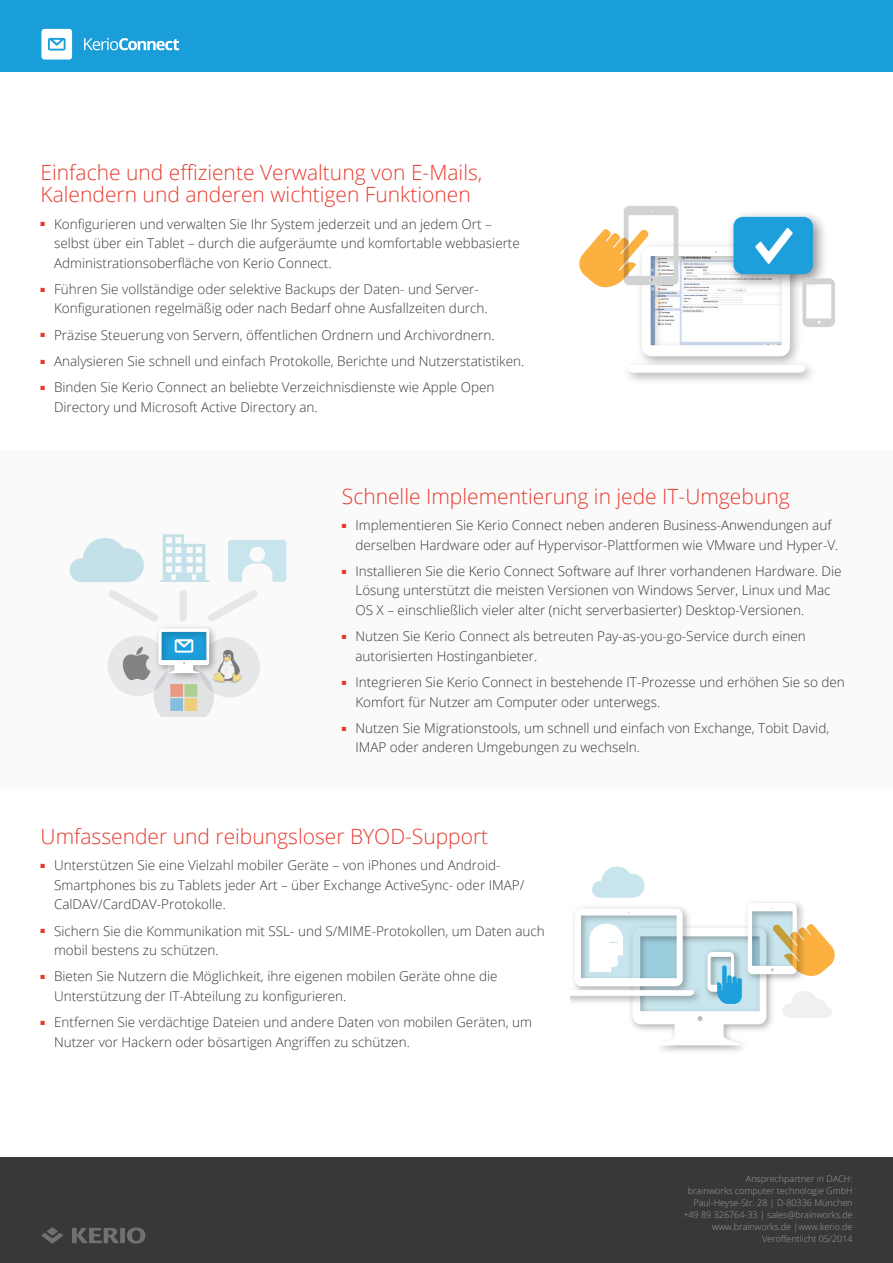
<style>
.page{position:relative;width:893px;height:1263px;background:#fff}
.page>*{position:absolute;margin:0;border:0;box-sizing:border-box;transform-origin:0 0}
.t1{font:300 21px/22.5px "Open Sans";color:#e73a2e}
.t2{font:300 13.5px/19.5px "Open Sans";color:#373837}
.Caption_2{font:300 9px "Open Sans";color:#a09ea0}
</style>
<div class="page">
<div style="left:0;top:1157px;width:893px;height:106px;background:#373837"></div>
<svg style="left:41px;top:1227px;width:22px;height:17px"></svg>
<svg style="left:72px;top:1228px;width:47px;height:15px"></svg>
<div style="left:120px;top:1228px;width:5px;height:15px;background:#717074"></div>
<svg style="left:127px;top:1227px;width:18px;height:16px"></svg>
<div style="left:0;top:0;width:893px;height:71px;background:#199eda"></div>
<div style="left:41px;top:29px;width:31px;height:31px;background:#fff;border-radius:3px"></div>
<svg style="left:84px;top:38px;width:95px;height:12px"></svg>
<svg style="left:48px;top:38px;width:18px;height:13px"></svg>
<div style="left:0;top:450px;width:893px;height:340px;background:#fafafa"></div>
<svg style="left:579px;top:206px;width:256px;height:167px"></svg>
<svg style="left:70px;top:534px;width:216px;height:182px"></svg>
<div style="left:179px;top:594px;width:8px;height:24px;background:#e6e7e9"></div>
<svg style="left:571px;top:866px;width:264px;height:179px"></svg>
<h3 class="t1" style="left:41px;top:160px;width:443px">Einfache und effiziente Verwaltung von E-Mails,<br>Kalendern und anderen wichtigen Funktionen</h3>
<p class="t2" style="left:54px;top:214px;width:467px;text-indent:-14px"><sup>■</sup> Konfigurieren und verwalten Sie Ihr System jederzeit und an jedem Ort – selbst über ein Tablet – durch die aufgeräumte und komfortable webbasierte<br>Administrationsoberfläche von Kerio Connect.</p>
<p class="t2" style="left:54px;top:279px;width:435px;text-indent:-14px"><sup>■</sup> Führen Sie vollständige oder selektive Backups der Daten- und Server-<br>Konfigurationen regelmäßig oder nach Bedarf ohne Ausfallzeiten durch.</p>
<p class="t2" style="left:41px;top:325px;width:455px"><sup>■</sup> Präzise Steuerung von Servern, öffentlichen Ordnern und Archivordnern.</p>
<p class="t2" style="left:41px;top:351px;width:485px"><sup>■</sup> Analysieren Sie schnell und einfach Protokolle, Berichte und Nutzerstatistiken.</p>
<p class="t2" style="left:54px;top:377px;width:442px;text-indent:-14px"><sup>■</sup> Binden Sie Kerio Connect an beliebte Verzeichnisdienste wie Apple Open<br>Directory und Microsoft Active Directory an.</p>
<h3 class="t1" style="left:342px;top:484px;width:449px">Schnelle Implementierung in jede IT-Umgebung</h3>
<p class="t2" style="left:355px;top:515px;width:484px;text-indent:-14px"><sup>■</sup> Implementieren Sie Kerio Connect neben anderen Business-Anwendungen auf derselben Hardware oder auf Hypervisor-Plattformen wie VMware und Hyper-V.</p>
<p class="t2" style="left:355px;top:561px;width:488px;text-indent:-14px"><sup>■</sup> Installieren Sie die Kerio Connect Software auf Ihrer vorhandenen Hardware. Die<br>Lösung unterstützt die meisten Versionen von Windows Server, Linux und Mac<br>OS X – einschließlich vieler alter (nicht serverbasierter) Desktop-Versionen.</p>
<p class="t2" style="left:355px;top:626px;width:452px;text-indent:-14px"><sup>■</sup> Nutzen Sie Kerio Connect als betreuten Pay-as-you-go-Service durch einen autorisierten Hostinganbieter.</p>
<p class="t2" style="left:355px;top:672px;width:491px;text-indent:-14px"><sup>■</sup> Integrieren Sie Kerio Connect in bestehende IT-Prozesse und erhöhen Sie so den<br>Komfort für Nutzer am Computer oder unterwegs.</p>
<p class="t2" style="left:355px;top:718px;width:475px;text-indent:-14px"><sup>■</sup> Nutzen Sie Migrationstools, um schnell und einfach von Exchange, Tobit David,<br>IMAP oder anderen Umgebungen zu wechseln.</p>
<h3 class="t1" style="left:41px;top:825px;width:449px">Umfassender und reibungsloser BYOD-Support</h3>
<p class="t2" style="left:54px;top:855px;width:472px;text-indent:-14px"><sup>■</sup> Unterstützen Sie eine Vielzahl mobiler Geräte – von iPhones und Android-<br>Smartphones bis zu Tablets jeder Art – über Exchange ActiveSync- oder IMAP/<br>CalDAV/CardDAV-Protokolle.</p>
<p class="t2" style="left:54px;top:921px;width:492px;text-indent:-14px"><sup>■</sup> Sichern Sie die Kommunikation mit SSL- und S/MIME-Protokollen, um Daten auch mobil bestens zu schützen.</p>
<p class="t2" style="left:54px;top:966px;width:445px;text-indent:-14px"><sup>■</sup> Bieten Sie Nutzern die Möglichkeit, ihre eigenen mobilen Geräte ohne die<br>Unterstützung der IT-Abteilung zu konfigurieren.</p>
<p class="t2" style="left:54px;top:1012px;width:479px;text-indent:-14px"><sup>■</sup> Entfernen Sie verdächtige Dateien und andere Daten von mobilen Geräten, um<br>Nutzer vor Hackern oder bösartigen Angriffen zu schützen.</p>
<p class="Caption_2" style="left:746px;top:1173px;width:108px">Ansprechpartner in DACH:</p>
<p class="Caption_2" style="left:688px;top:1185px;width:166px">brainworks computer technologie GmbH</p>
<p class="Caption_2" style="left:693px;top:1197px;width:161px">Paul-Heyse-Str. 28 | D-80336 München</p>
<p class="Caption_2" style="left:683px;top:1209px;width:171px">+49 89 326764-33 | sales@brainworks.de</p>
<p class="Caption_2" style="left:712px;top:1221px;width:142px">www.brainworks.de |www.kerio.de</p>
<p class="Caption_2" style="left:762px;top:1233px;width:92px">Veröffentlicht 05/2014</p>
</div>
